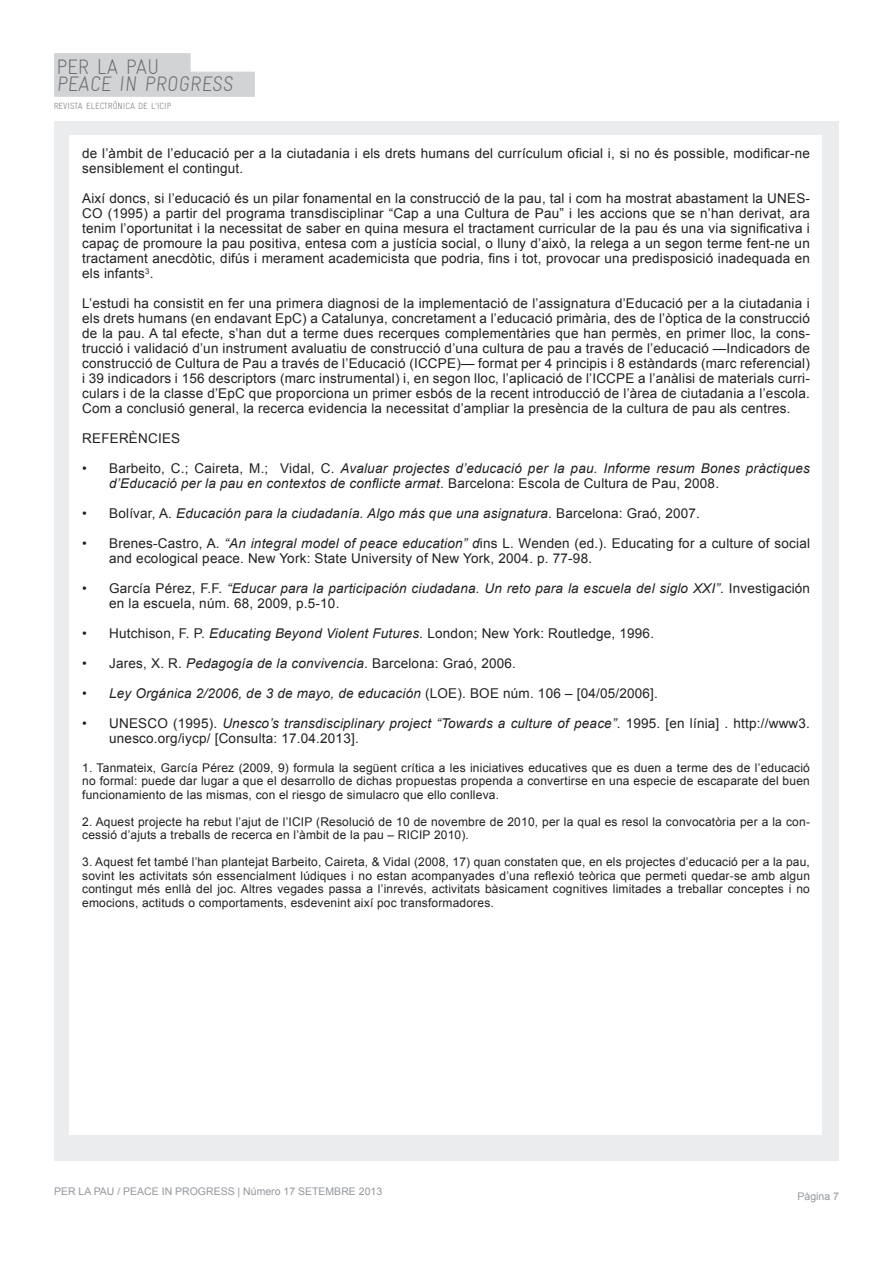
<style>
.page{position:relative;width:893px;height:1263px;background:#fff}
.page>*{position:absolute;margin:0;border:0;box-sizing:border-box;transform-origin:0 0}
.t1{font:300 21px/17.5px "Gravur Condensed";color:#6a6c72}
.t2{font:13.5px/15px "Arial";letter-spacing:.015em;color:#231f20}
.t3{font:italic 13.5px/15px "Arial";letter-spacing:.015em;color:#231f20}
.t4{font:12px/13.5px "Arial";letter-spacing:.015em;color:#231f20;text-align:justify}
.t5{font:10.5px "Arial";color:#93979d}
.t6{font:300 9px "Gravur Condensed";color:#6a6c72}
.s1{font-style:normal}
.s2{font-style:italic}
</style>
<div class="page">
<div style="left:54px;top:122px;width:785px;height:1039px;background:#eaeced"></div>
<div style="left:69px;top:135px;width:752px;height:999px;background:#fff"></div>
<div style="left:54px;top:53px;width:136px;height:22px;background:#d1d3d5"></div>
<div style="left:54px;top:72px;width:201px;height:25px;background:#d1d3d5"></div>
<h1 class="t1" style="left:56px;top:58px;width:180px">PER LA PAU<br>PEACE IN PROGRESS</h1>
<p class="t6" style="left:54px;top:101px;width:119px">REVISTA ELECTRÒNICA DE L’ICIP</p>
<p class="t2" style="left:82px;top:146px;width:729px">de l’àmbit de l’educació per a la ciutadania i els drets humans del currículum oficial i, si no és possible, modificar-ne sensiblement el contingut.</p>
<p class="t2" style="left:82px;top:191px;width:729px;text-align:justify">Així doncs, si l’educació és un pilar fonamental en la construcció de la pau, tal i com ha mostrat abastament la UNES-CO (1995) a partir del programa transdisciplinar “Cap a una Cultura de Pau” i les accions que se n’han derivat, ara tenim l’oportunitat i la necessitat de saber en quina mesura el tractament curricular de la pau és una via significativa i capaç de promoure la pau positiva, entesa com a justícia social, o lluny d’això, la relega a un segon terme fent-ne un tractament anecdòtic, difús i merament academicista que podria, fins i tot, provocar una predisposició inadequada en els infants<sup>3</sup>.</p>
<p class="t2" style="left:82px;top:296px;width:729px;text-align:justify">L’estudi ha consistit en fer una primera diagnosi de la implementació de l’assignatura d’Educació per a la ciutadania i els drets humans (en endavant EpC) a Catalunya, concretament a l’educació primària, des de l’òptica de la construcció de la pau. A tal efecte, s’han dut a terme dues recerques complementàries que han permès, en primer lloc, la cons&shy;trucció i validació d’un instrument avaluatiu de construcció d’una cultura de pau a través de l’educació —Indicadors de construcció de Cultura de Pau a través de l’Educació (ICCPE)— format per 4 principis i 8 estàndards (marc referencial) i 39 indicadors i 156 descriptors (marc instrumental) i, en segon lloc, l’aplicació de l’ICCPE a l’anàlisi de materials curri&shy;culars i de la classe d’EpC que proporciona un primer esbós de la recent introducció de l’àrea de ciutadania a l’escola.<br>Com a conclusió general, la recerca evidencia la necessitat d’ampliar la presència de la cultura de pau als centres.</p>
<p class="t2" style="left:82px;top:431px;width:100px">REFERÈNCIES</p>
<p class="t3" style="left:109px;top:461px;width:702px;text-indent:-27px"><span class="s1">• Barbeito, C.; Caireta, M.; Vidal, C.</span> Avaluar projectes d’educació per la pau. Informe resum Bones pràctiques d’Educació per la pau en contextos de conflicte armat<span class="s1">. Barcelona: Escola de Cultura de Pau, 2008.</span></p>
<p class="t3" style="left:82px;top:506px;width:619px"><span class="s1">• Bolívar, A.</span> Educación para la ciudadanía. Algo más que una asignatura<span class="s1">. Barcelona: Graó, 2007.</span></p>
<p class="t2" style="left:109px;top:536px;width:702px;text-indent:-27px">• Brenes-Castro, A. <span class="s2">“An integral model of peace education” d</span>ins L. Wenden (ed.). Educating for a culture of social and ecological peace. New York: State University of New York, 2004. p. 77-98.</p>
<p class="t3" style="left:109px;top:581px;width:702px;text-indent:-27px"><span class="s1">• García Pérez, F.F.</span> “Educar para la participación ciudadana. Un reto para la escuela del siglo XXI”<span class="s1">. Investigación en la escuela, núm. 68, 2009, p.5-10.</span></p>
<p class="t2" style="left:82px;top:626px;width:573px">• Hutchison, F. P. <span class="s2">Educating Beyond Violent Futures.</span> London; New York: Routledge, 1996.</p>
<p class="t2" style="left:82px;top:656px;width:435px">• Jares, X. R. <span class="s2">Pedagogía de la convivencia</span>. Barcelona: Graó, 2006.</p>
<p class="t3" style="left:82px;top:686px;width:577px">• Ley Orgánica 2/2006, de 3 de mayo, de educación <span class="s1">(LOE). BOE núm. 106 – [04/05/2006].</span></p>
<p class="t2" style="left:109px;top:716px;width:702px;text-indent:-27px">• UNESCO (1995). <span class="s2">Unesco’s transdisciplinary project “Towards a culture of peace”</span>. 1995. [en línia] . http://www3. unesco.org/iycp/ [Consulta: 17.04.2013].</p>
<p class="t4" style="left:82px;top:761px;width:729px">1. Tanmateix, García Pérez (2009, 9) formula la següent crítica a les iniciatives educatives que es duen a terme des de l’educació no formal: puede dar lugar a que el desarrollo de dichas propuestas propenda a convertirse en una especie de escaparate del buen funcionamiento de las mismas, con el riesgo de simulacro que ello conlleva.</p>
<p class="t4" style="left:82px;top:815px;width:729px">2. Aquest projecte ha rebut l’ajut de l’ICIP (Resolució de 10 de novembre de 2010, per la qual es resol la convocatòria per a la con&shy;cessió d’ajuts a treballs de recerca en l’àmbit de la pau – RICIP 2010).</p>
<p class="t4" style="left:82px;top:855px;width:729px">3. Aquest fet també l’han plantejat Barbeito, Caireta, &amp; Vidal (2008, 17) quan constaten que, en els projectes d’educació per a la pau, sovint les activitats són essencialment lúdiques i no estan acompanyades d’una reflexió teòrica que permeti quedar-se amb algun contingut més enllà del joc. Altres vegades passa a l’inrevés, activitats bàsicament cognitives limitades a treballar conceptes i no emocions, actituds o comportaments, esdevenint així poc transformadores.</p>
<p class="t5" style="left:54px;top:1184px;width:330px">PER LA PAU / PEACE IN PROGRESS | Número 17 SETEMBRE 2013</p>
<p class="t5" style="left:797px;top:1189px;width:43px">Pàgina 7</p>
</div>
